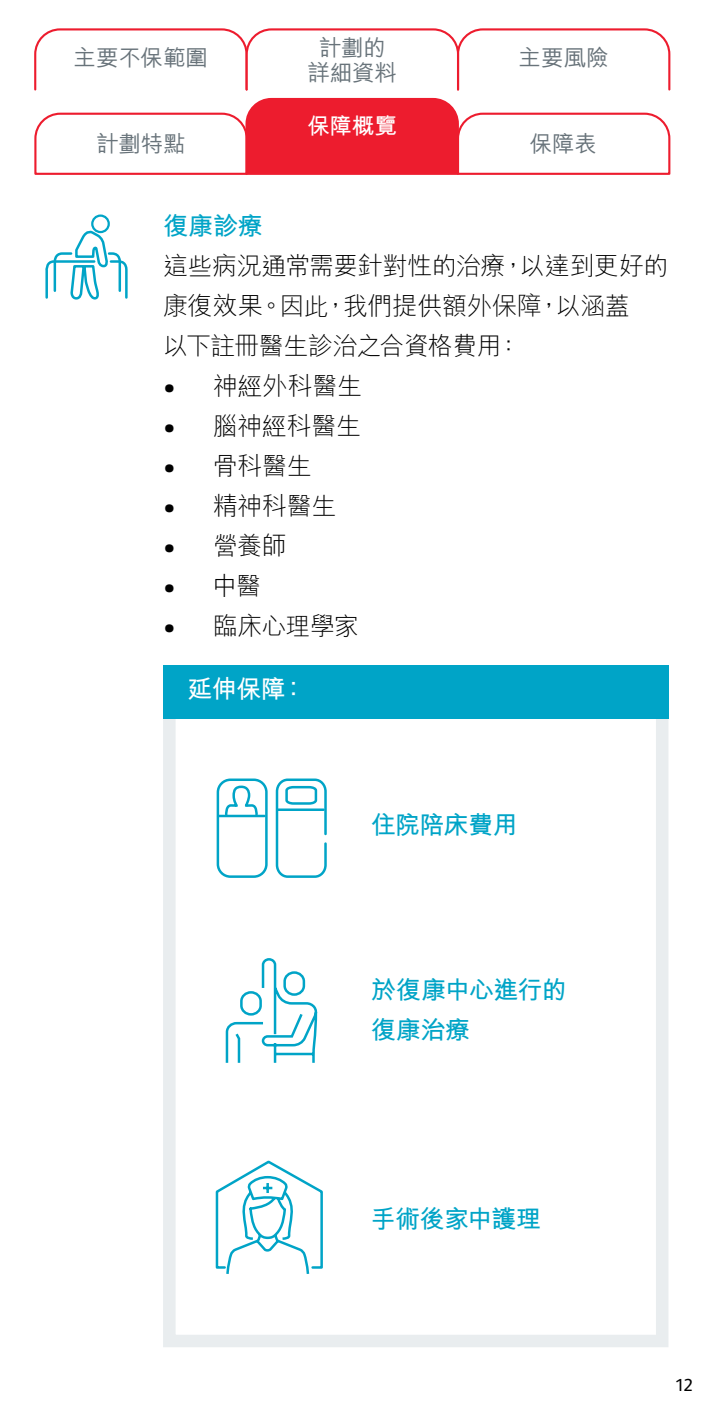
<style>
.page{position:relative;width:702px;height:1404px;background:#fff}
.page>*{position:absolute;margin:0;border:0;box-sizing:border-box;transform-origin:0 0}
.t1{font:300 25px/40px "M Hei HK";letter-spacing:-.02em;color:#000}
.t2{font:700 25px/40px "M Hei HK";letter-spacing:-.025em;color:#00a4c7}
.t3{font:700 25px "M Hei HK";color:#fff}
.t4{font:500 22.5px/25px "M Hei HK";letter-spacing:-.01em;color:#68737a;text-align:center}
.t5{font:700 22.5px "M Hei HK";color:#fff}
.t6{font:17.5px "FS Albert Pro";color:#000}
.s1{font-family:"FS Albert Pro"}
</style>
<div class="page">
<div style="left:91px;top:214px;width:19px;height:19px;border:2px solid #00a4c7;border-radius:50%"></div>
<svg style="left:45px;top:229px;width:83px;height:71px"></svg>
<div style="left:163px;top:677px;width:505px;height:669px;border:12px solid #e9edef"></div>
<div style="left:163px;top:664px;width:505px;height:54px;background:#00a4c7"></div>
<svg style="left:214px;top:1160px;width:110px;height:187px"></svg>
<div style="left:217px;top:778px;width:50px;height:99px;border:2px solid #00a4c7;border-radius:13px"></div>
<hr style="left:218px;top:814px;width:46px;height:3px;background:#00a4c7">
<svg style="left:223px;top:785px;width:36px;height:30px"></svg>
<div style="left:276px;top:778px;width:51px;height:99px;border:2px solid #00a4c7;border-radius:11px"></div>
<hr style="left:277px;top:808px;width:46px;height:3px;background:#00a4c7">
<svg style="left:285px;top:785px;width:33px;height:20px"></svg>
<svg style="left:225px;top:958px;width:93px;height:105px"></svg>
<svg style="left:34px;top:28px;width:637px;height:147px"></svg>
<p class="t4" style="left:74px;top:43px;width:136px">主要不保範圍</p>
<p class="t4" style="left:307px;top:33px;width:91px">計劃的詳細資料</p>
<p class="t4" style="left:518px;top:43px;width:92px">主要風險</p>
<p class="t5" style="left:307px;top:110px;width:91px">保障概覽</p>
<p class="t4" style="left:96px;top:129px;width:91px">計劃特點</p>
<p class="t4" style="left:529px;top:129px;width:69px">保障表</p>
<p class="t2" style="left:163px;top:204px;width:101px">復康診療</p>
<p class="t1" style="left:163px;top:245px;width:507px">這些病況通常需要針對性的治療，以達到更好的康復效果。因此，我們提供額外保障，以涵蓋<br>以下註冊醫生診治之合資格費用：</p>
<p class="t1" style="left:163px;top:365px;width:200px"><span class="s1">•</span> 神經外科醫生</p>
<p class="t1" style="left:163px;top:405px;width:199px"><span class="s1">•</span> 腦神經科醫生</p>
<p class="t1" style="left:163px;top:445px;width:150px"><span class="s1">•</span> 骨科醫生</p>
<p class="t1" style="left:163px;top:485px;width:175px"><span class="s1">•</span> 精神科醫生</p>
<p class="t1" style="left:163px;top:525px;width:125px"><span class="s1">•</span> 營養師</p>
<p class="t1" style="left:163px;top:565px;width:100px"><span class="s1">•</span> 中醫</p>
<p class="t1" style="left:163px;top:605px;width:198px"><span class="s1">•</span> 臨床心理學家</p>
<p class="t3" style="left:188px;top:670px;width:120px">延伸保障：</p>
<p class="t2" style="left:371px;top:802px;width:148px">住院陪床費用</p>
<p class="t2" style="left:371px;top:967px;width:197px">於復康中心進行的復康治療</p>
<p class="t2" style="left:371px;top:1196px;width:172px">手術後家中護理</p>
<p class="t6" style="left:675px;top:1371px;width:19px">12</p>
</div>
